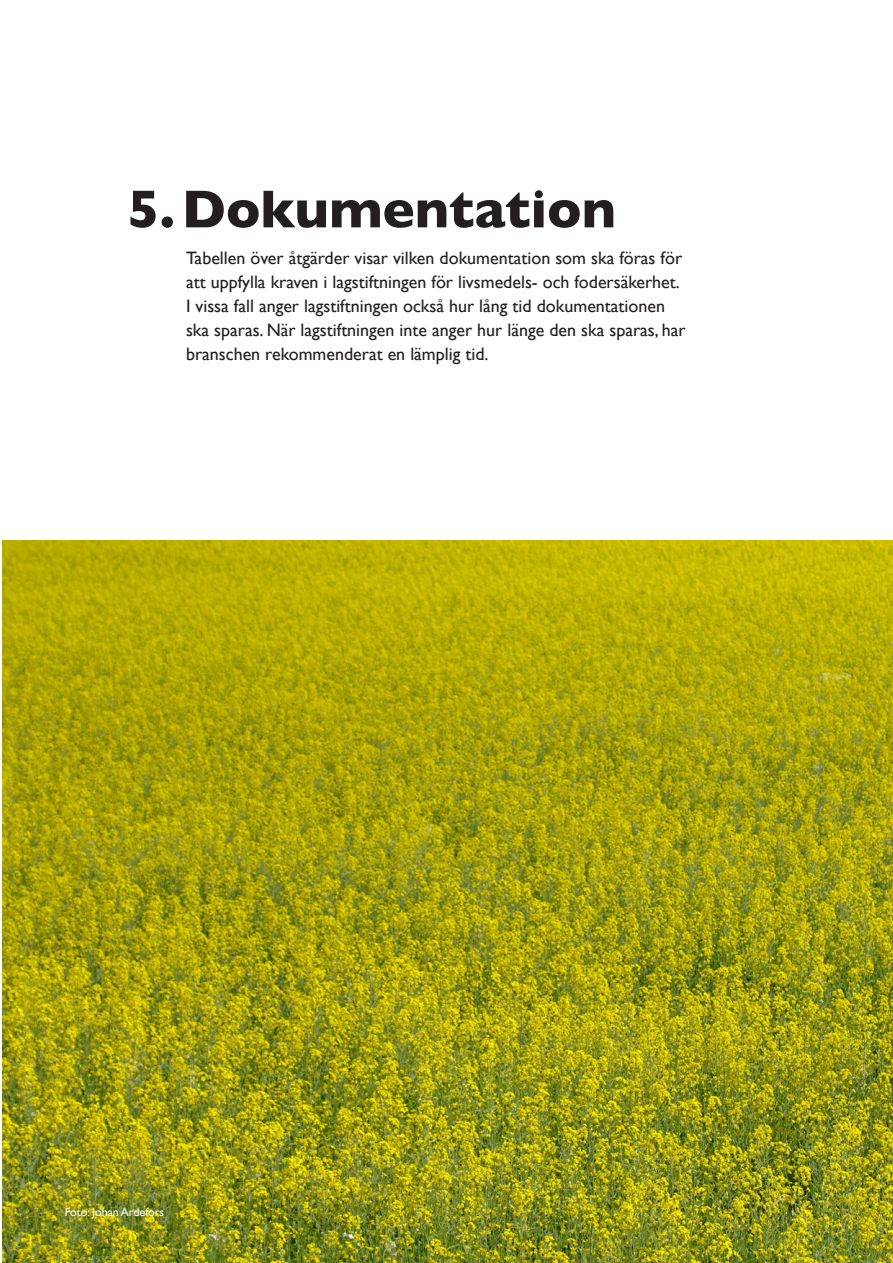
<style>
.page{position:relative;width:893px;height:1263px;background:#fff}
.page>*{position:absolute;margin:0;border:0;box-sizing:border-box;transform-origin:0 0}
.t1{font:700 54px "Gill Sans";color:#231f20}
.t2{font:18px/24px "Gill Sans";color:#231f20}
.t3{font:12px "Gill Sans";color:#fff}
</style>
<div class="page">
<img style="left:2px;top:541px;width:891px;height:722px">
<p class="t1" style="left:128px;top:177px;width:490px">5.Dokumentation</p>
<p class="t2" style="left:186px;top:246px;width:501px">Tabellen över åtgärder visar vilken dokumentation som ska föras för att uppfylla kraven i lagstiftningen för livsmedels- och fodersäkerhet.<br>I vissa fall anger lagstiftningen också hur lång tid dokumentationen ska sparas. När lagstiftningen inte anger hur länge den ska sparas, har branschen rekommenderat en lämplig tid.</p>
<p class="t3" style="left:65px;top:1204px;width:101px">Foto: Johan Ardefors</p>
</div>
